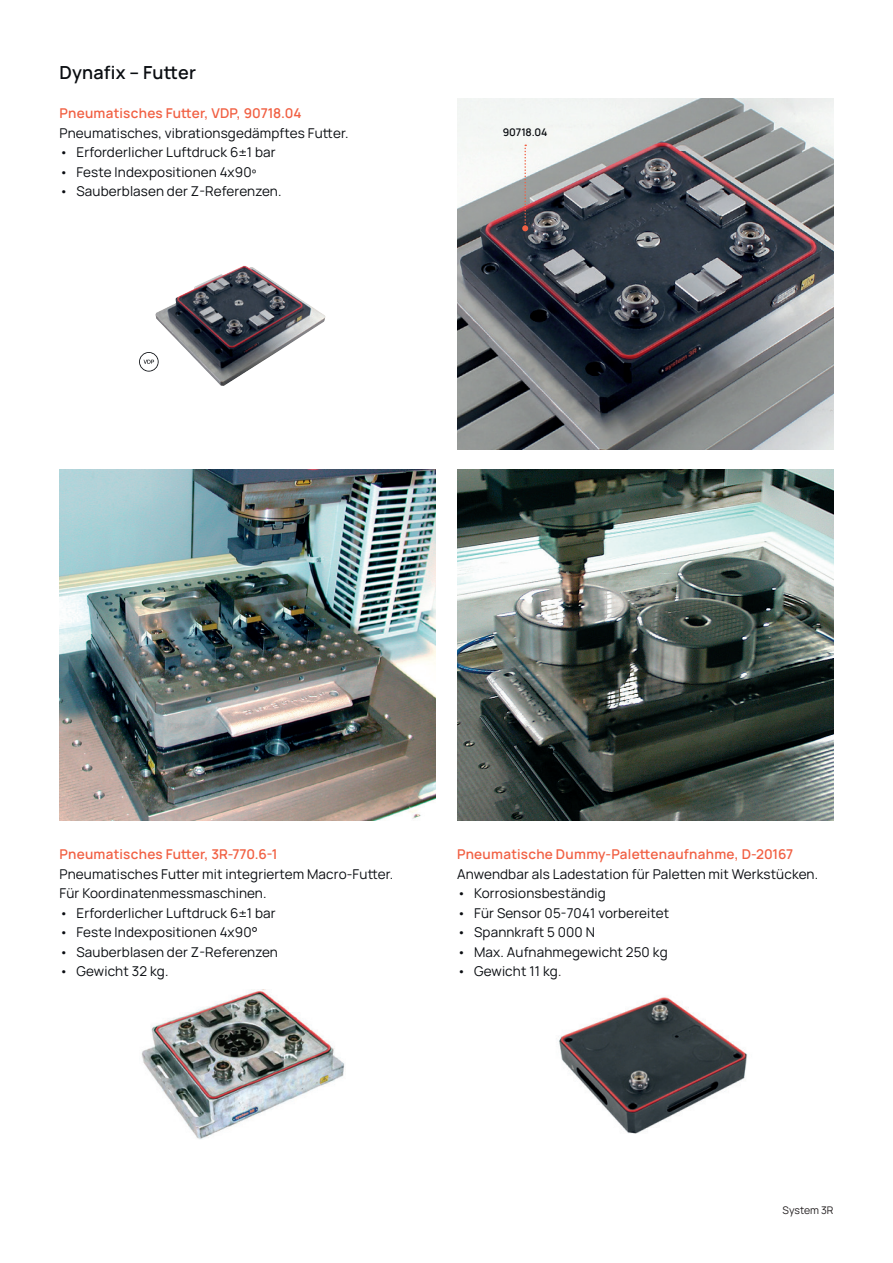
<style>
.page{position:relative;width:893px;height:1263px;background:#fff}
.page>*{position:absolute;margin:0;border:0;box-sizing:border-box;transform-origin:0 0}
.t1{font:600 18px "Manrope";letter-spacing:.01em;color:#0a0d11}
.t2{font:13.5px/19.5px "Manrope";letter-spacing:.01em;color:#0a0d11}
.t3{font:600 13.5px "Manrope";letter-spacing:.02em;color:#f16043}
.t4{font:600 10.5px "Manrope";letter-spacing:-.01em;color:#0a0d11}
.t5{font:10.5px "Manrope";letter-spacing:-.005em;color:#231f20}
.s1{font-family:"DIN";font-size:12.3px;color:#231f20}
</style>
<div class="page">
<img style="left:60px;top:469px;width:376px;height:351px">
<img style="left:457px;top:469px;width:376px;height:351px">
<img style="left:141px;top:989px;width:204px;height:150px">
<img style="left:155px;top:266px;width:170px;height:120px">
<img style="left:457px;top:99px;width:376px;height:351px">
<img style="left:559px;top:997px;width:188px;height:137px">
<svg style="left:522px;top:145px;width:6px;height:86px"></svg>
<svg style="left:139px;top:352px;width:20px;height:20px"></svg>
<h1 class="t1" style="left:60px;top:58px;width:138px">Dynafix – Futter</h1>
<p class="t3" style="left:60px;top:102px;width:244px">Pneumatisches Futter, VDP, 90718.04</p>
<p class="t2" style="left:60px;top:122px;width:290px">Pneumatisches, vibrationsgedämpftes Futter.</p>
<p class="t2" style="left:60px;top:142px;width:218px">• Erforderlicher Luftdruck 6±1 bar</p>
<p class="t2" style="left:60px;top:161px;width:198px">• Feste Indexpositionen 4x90º</p>
<p class="t2" style="left:60px;top:181px;width:223px">• Sauberblasen der Z-Referenzen.</p>
<p class="t4" style="left:503px;top:124px;width:46px">90718.04</p>
<p class="t3" style="left:60px;top:843px;width:219px">Pneumatisches Futter, 3R-770.6-1</p>
<p class="t2" style="left:60px;top:863px;width:335px">Pneumatisches Futter mit integriertem Macro-Futter.<br>Für Koordinatenmessmaschinen.</p>
<p class="t2" style="left:60px;top:902px;width:218px">• Erforderlicher Luftdruck 6±1 bar</p>
<p class="t2" style="left:60px;top:922px;width:200px">• Feste Indexpositionen 4x90°</p>
<p class="t2" style="left:60px;top:941px;width:220px">• Sauberblasen der Z-Referenzen</p>
<p class="t2" style="left:60px;top:961px;width:110px">• Gewicht 32 kg.</p>
<p class="t3" style="left:457px;top:843px;width:338px">Pneumatische Dummy-Palettenaufnahme, D-20167</p>
<p class="t2" style="left:457px;top:863px;width:363px">Anwendbar als Ladestation für Paletten mit Werkstücken.</p>
<p class="t2" style="left:457px;top:883px;width:150px">• Korrosionsbeständig</p>
<p class="t2" style="left:457px;top:902px;width:214px">• Für Sensor 05-7041 vorbereitet</p>
<p class="t2" style="left:457px;top:922px;width:139px">• Spannkraft 5 000 N</p>
<p class="t2" style="left:457px;top:941px;width:212px">• Max. Aufnahmegewicht 250 kg</p>
<p class="t2" style="left:457px;top:961px;width:106px">• Gewicht 11 kg<span class="s1">.</span></p>
<p class="t5" style="left:783px;top:1202px;width:52px">System 3R</p>
</div>
